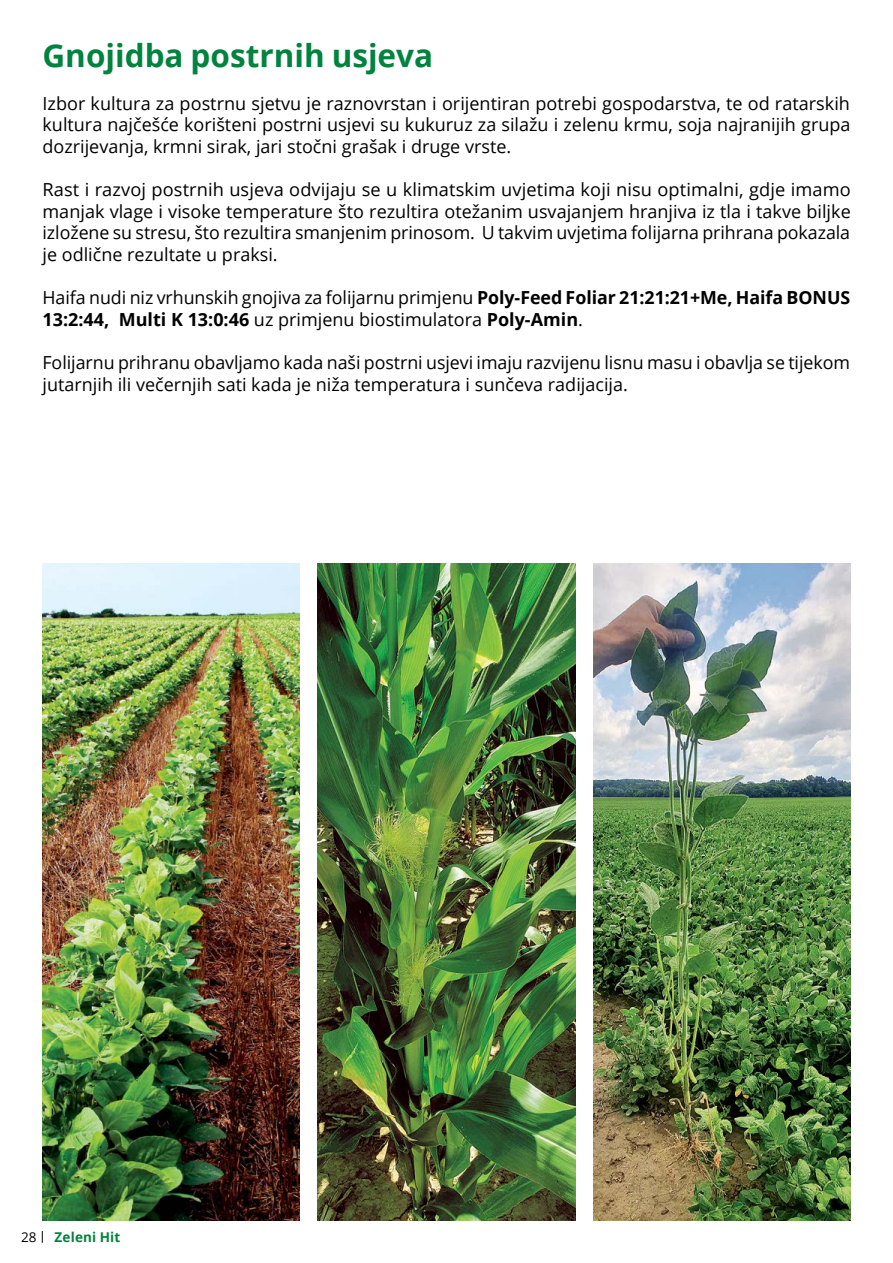
<style>
.page{position:relative;width:893px;height:1263px;background:#fff}
.page>*{position:absolute;margin:0;border:0;box-sizing:border-box;transform-origin:0 0}
.t1{font:700 31.5px "Open Sans";color:#00833e}
.t2{font:18px/21.6px "Open Sans";color:#000;text-align:justify}
.t3{font:700 13.5px "Open Sans";letter-spacing:.01em;color:#00833e}
.t4{font:13.5px "Open Sans";color:#000}
.s1{font-weight:700}
</style>
<div class="page">
<svg style="left:42px;top:1231px;width:1px;height:12px"></svg>
<img style="left:318px;top:563px;width:257px;height:657px">
<img style="left:593px;top:563px;width:257px;height:657px">
<img style="left:43px;top:563px;width:257px;height:657px">
<h1 class="t1" style="left:43px;top:33px;width:392px">Gnojidba postrnih usjeva</h1>
<p class="t2" style="left:43px;top:92px;width:809px">Izbor kultura za postrnu sjetvu je raznovrstan i orijentiran potrebi gospodarstva, te od ratarskih kultura najčešće korišteni postrni usjevi su kukuruz za silažu i zelenu krmu, soja najranijih grupa dozrijevanja, krmni sirak, jari stočni grašak i druge vrste.</p>
<p class="t2" style="left:43px;top:178px;width:810px">Rast i razvoj postrnih usjeva odvijaju se u klimatskim uvjetima koji nisu optimalni, gdje imamo manjak vlage i visoke temperature što rezultira otežanim usvajanjem hranjiva iz tla i takve biljke izložene su stresu, što rezultira smanjenim prinosom. U takvim uvjetima folijarna prihrana pokazala je odlične rezultate u praksi.</p>
<p class="t2" style="left:43px;top:286px;width:809px">Haifa nudi niz vrhunskih gnojiva za folijarnu primjenu <span class="s1">Poly-Feed Foliar 21:21:21+Me, Haifa BONUS<br>13:2:44, Multi K 13:0:46</span> uz primjenu biostimulatora <span class="s1">Poly-Amin</span>.</p>
<p class="t2" style="left:43px;top:351px;width:809px">Folijarnu prihranu obavljamo kada naši postrni usjevi imaju razvijenu lisnu masu i obavlja se tijekom jutarnjih ili večernjih sati kada je niža temperatura i sunčeva radijacija.</p>
<p class="t4" style="left:21px;top:1228px;width:17px">28</p>
<p class="t3" style="left:55px;top:1228px;width:67px">Zeleni Hit</p>
</div>
